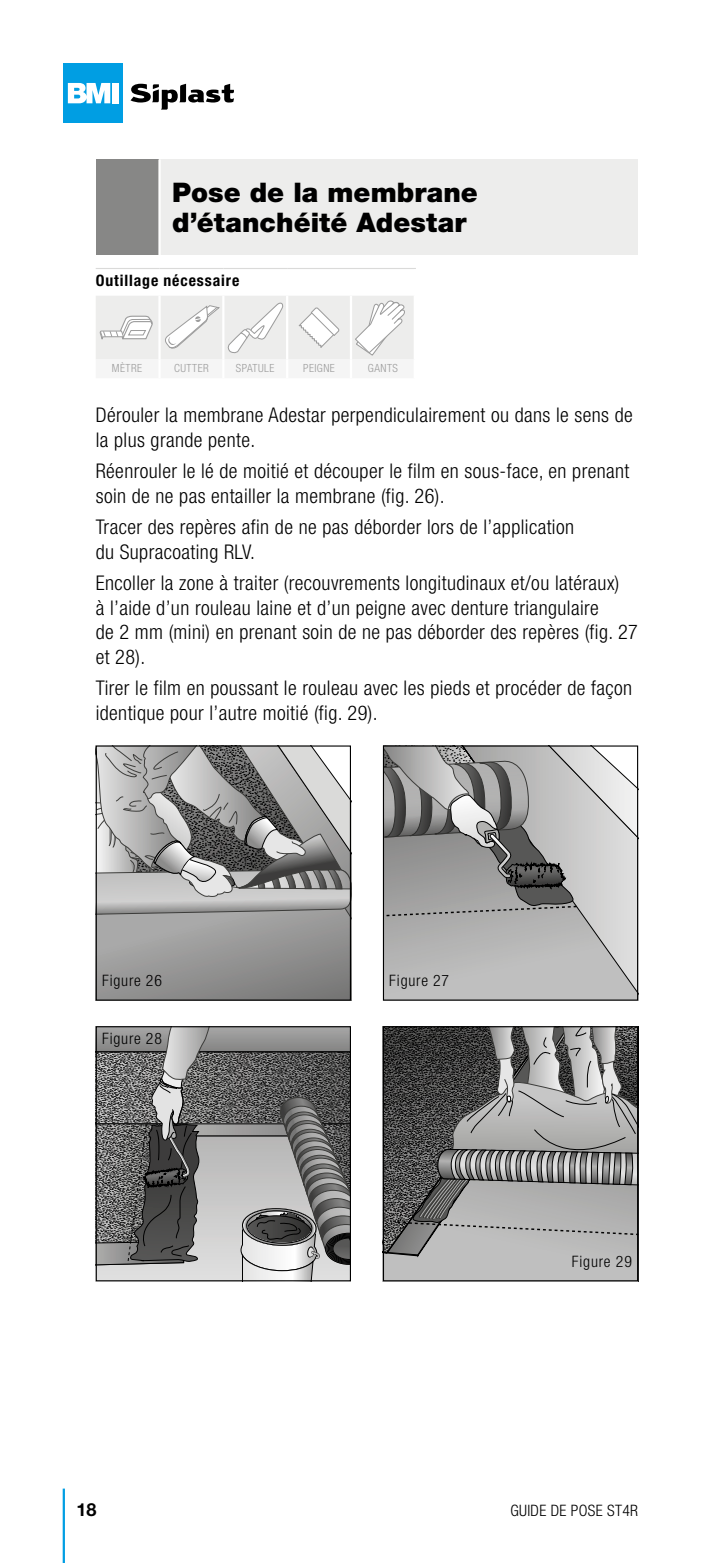
<style>
.page{position:relative;width:702px;height:1563px;background:#fff}
.page>*{position:absolute;margin:0;border:0;box-sizing:border-box;transform-origin:0 0}
.titre_fiche_1{font:900 27px/29.2px "Helvetica Neue LT Std";color:#000}
.texte{font:300 condensed 20.25px/24.8px "Helvetica Neue LT Std";letter-spacing:.02em;color:#000}
.t1{font:700 18px "Helvetica Neue LT Std";color:#000}
.t2{font:300 condensed 15.75px "Helvetica Neue LT Std";letter-spacing:.05em;color:#000}
.tableau_1_tête{font:700 condensed 15.75px "Helvetica Neue LT Std";letter-spacing:.06em;color:#000}
.t3{font:300 condensed 15.75px "Helvetica Neue LT Std";letter-spacing:.02em;color:#000}
.tableau_2{font:300 condensed 11.25px "Helvetica Neue LT Std";letter-spacing:.04em;color:#9c9c9c}
</style>
<div class="page">
<hr style="left:63px;top:1488px;width:2px;height:75px;background:#009ee3">
<svg style="left:130px;top:84px;width:104px;height:26px"></svg>
<div style="left:64px;top:64px;width:59px;height:59px;background:#009ee3"></div>
<svg style="left:68px;top:83px;width:42px;height:20px"></svg>
<div style="left:112px;top:83px;width:6px;height:20px;background:#fff"></div>
<div style="left:96px;top:159px;width:63px;height:96px;background:#878786"></div>
<div style="left:159px;top:159px;width:479px;height:96px;background:#ededec"></div>
<hr style="left:158px;top:159px;width:3px;height:96px;background:#fff">
<hr style="left:96px;top:268px;width:63px;height:1px;background:#dadad9">
<hr style="left:159px;top:268px;width:64px;height:1px;background:#dadad9">
<hr style="left:223px;top:268px;width:64px;height:1px;background:#dadad9">
<hr style="left:287px;top:268px;width:64px;height:1px;background:#dadad9">
<hr style="left:351px;top:268px;width:65px;height:1px;background:#dadad9">
<svg style="left:96px;top:296px;width:318px;height:63px"></svg>
<svg style="left:98px;top:926px;width:251px;height:72px;background:#939393"></svg>
<svg style="left:98px;top:747px;width:251px;height:179px;background:#a4a3a3"></svg>
<div style="left:96px;top:745px;width:255px;height:255px;border:1px solid #000"></div>
<svg style="left:385px;top:917px;width:251px;height:81px;background:#bbb"></svg>
<svg style="left:385px;top:747px;width:251px;height:170px;background:#a5a5a5"></svg>
<div style="left:383px;top:745px;width:255px;height:255px;border:1px solid #000"></div>
<svg style="left:98px;top:1028px;width:251px;height:251px;background:#828282"></svg>
<div style="left:96px;top:1026px;width:255px;height:255px;border:1px solid #000"></div>
<svg style="left:385px;top:1028px;width:251px;height:251px;background:#8b8b8a"></svg>
<div style="left:383px;top:1026px;width:255px;height:255px;border:1px solid #000"></div>
<p class="titre_fiche_1" style="left:172px;top:178px;width:307px">Pose de la membrane d’étanchéité Adestar</p>
<p class="tableau_1_tête" style="left:96px;top:271px;width:145px">Outillage nécessaire</p>
<p class="tableau_2" style="left:112px;top:361px;width:32px">MÈTRE</p>
<p class="tableau_2" style="left:174px;top:361px;width:36px">CUTTER</p>
<p class="tableau_2" style="left:236px;top:361px;width:40px">SPATULE</p>
<p class="tableau_2" style="left:303px;top:361px;width:33px">PEIGNE</p>
<p class="tableau_2" style="left:368px;top:361px;width:32px">GANTS</p>
<p class="texte" style="left:96px;top:402px;width:538px">Dérouler la membrane Adestar perpendiculairement ou dans le sens de la plus grande pente.</p>
<p class="texte" style="left:96px;top:458px;width:535px">Réenrouler le lé de moitié et découper le film en sous-face, en prenant soin de ne pas entailler la membrane (fig. 26).</p>
<p class="texte" style="left:96px;top:514px;width:480px">Tracer des repères afin de ne pas déborder lors de l’application du Supracoating RLV.</p>
<p class="texte" style="left:96px;top:570px;width:543px">Encoller la zone à traiter (recouvrements longitudinaux et/ou latéraux)<br>à l’aide d’un rouleau laine et d’un peigne avec denture triangulaire<br>de 2 mm (mini) en prenant soin de ne pas déborder des repères (fig. 27 et 28).</p>
<p class="texte" style="left:96px;top:675px;width:538px">Tirer le film en poussant le rouleau avec les pieds et procéder de façon identique pour l’autre moitié (fig. 29).</p>
<p class="t2" style="left:102px;top:972px;width:61px">Figure 26</p>
<p class="t2" style="left:389px;top:972px;width:61px">Figure 27</p>
<p class="t2" style="left:102px;top:1029px;width:61px">Figure 28</p>
<p class="t2" style="left:572px;top:1252px;width:62px">Figure 29</p>
<p class="t1" style="left:77px;top:1498px;width:22px">18</p>
<p class="t3" style="left:510px;top:1501px;width:129px">GUIDE DE POSE ST4R</p>
</div>
